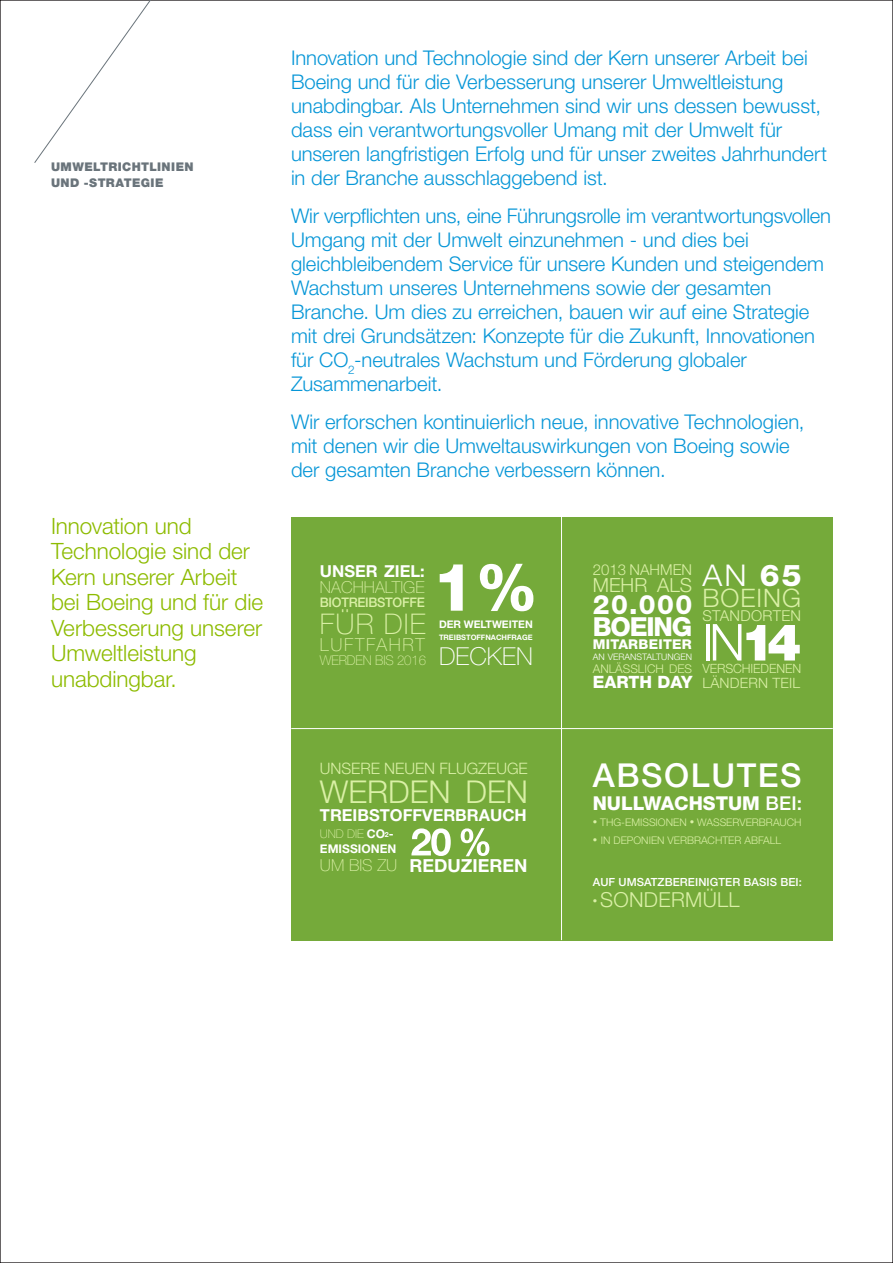
<style>
.page{position:relative;width:893px;height:1263px;background:#fff}
.page>*{position:absolute;margin:0;border:0;box-sizing:border-box;transform-origin:0 0}
.t1{font:300 51px "Helvetica Neue LT Std";color:#fff}
.t2{font:500 33px "Helvetica Neue LT Std";letter-spacing:.05em;color:#fff}
.t3{font:300 31.5px "Helvetica Neue LT Std";color:#daf0a6}
.t4{font:300 30px "Helvetica Neue LT Std";color:#fff;scale:1.05 1}
.t5{font:100 28.5px "Helvetica Neue LT Std";letter-spacing:.035em;color:#daf0a6}
.t6{font:800 26.7px "Helvetica Neue LT Std";color:#fff}
.t7{font:800 26.25px "Helvetica Neue LT Std";letter-spacing:-.045em;color:#fff}
.t8{font:300 25.5px "Helvetica Neue LT Std";letter-spacing:.04em;color:#daf0a6}
.t9{font:100 24.75px "Helvetica Neue LT Std";color:#fff}
.t10{font:300 22.5px/25.5px "Helvetica Neue LT Std";color:#8dbb00}
.t11{font:300 20.7px "Helvetica Neue LT Std";letter-spacing:.015em;color:#daf0a6}
.t12{font:300 20.25px/24px "Helvetica Neue LT Std";color:#0696d7}
.t13{font:300 19.5px "Helvetica Neue LT Std";color:#daf0a6}
.t14{font:800 19.2px "Helvetica Neue LT Std";color:#fff}
.t15{font:700 18px "Helvetica Neue LT Std";color:#fff}
.t16{font:100 18px "Helvetica Neue LT Std";letter-spacing:.09em;color:#daf0a6}
.t17{font:800 17.1px "Helvetica Neue LT Std";color:#fff}
.t18{font:100 16.5px/15.8px "Helvetica Neue LT Std";letter-spacing:.005em;color:#daf0a6}
.t19{font:700 16.5px "Helvetica Neue LT Std";color:#fff}
.t20{font:300 15.75px "Helvetica Neue LT Std";letter-spacing:-.005em;color:#daf0a6}
.t21{font:300 15px "Helvetica Neue LT Std";color:#daf0a6}
.t22{font:300 15px "Helvetica Neue LT Std";letter-spacing:.02em;color:#daf0a6}
.t23{font:300 14.25px "Helvetica Neue LT Std";letter-spacing:.015em;color:#daf0a6}
.t24{font:100 13.5px "Helvetica Neue LT Std";letter-spacing:-.01em;color:#daf0a6}
.t25{font:800 13.5px "Helvetica Neue LT Std";letter-spacing:.02em;color:#fff}
.t26{font:500 13.2px "Helvetica Neue LT Std";letter-spacing:-.02em;color:#daf0a6}
.t27{font:300 12.75px "Helvetica Neue LT Std";letter-spacing:-.005em;color:#daf0a6}
.body{font:900 12px/16.5px "Helvetica Neue LT Std";letter-spacing:.04em;color:#6a747b}
.t28{font:700 12px/15px "Helvetica Neue LT Std";letter-spacing:.005em;color:#fff}
.t29{font:300 12px "Helvetica Neue LT Std";color:#daf0a6}
.t30{font:500 11.25px "Helvetica Neue LT Std";letter-spacing:.01em;color:#fff}
.t31{font:300 10.5px "Helvetica Neue LT Std";color:#daf0a6}
.t32{font:700 10.5px "Helvetica Neue LT Std";color:#fff}
.t33{font:300 9px "Helvetica Neue LT Std";color:#fff}
.t34{font:700 7.5px "Helvetica Neue LT Std";color:#fff}
.s1{font-weight:700;color:#fff}
.s2{font-weight:800}
.s3{font-weight:900}
.s4{font-weight:100;color:#daf0a6}
.s5{font-size:7.05px}
.s6{font-weight:100;font-size:16.5px;color:#daf0a6}
.s7{font-weight:500}
.s8{font-size:9px}
</style>
<div class="page">
<svg style="left:34px;top:0;width:122px;height:163px"></svg>
<div style="left:291px;top:517px;width:542px;height:423px;background:#75aa3a"></div>
<hr style="left:291px;top:728px;width:542px;height:1px;background:#fff">
<hr style="left:561px;top:514px;width:1px;height:426px;background:#fff">
<svg style="left:440px;top:564px;width:23px;height:47px"></svg>
<svg style="left:480px;top:564px;width:53px;height:47px"></svg>
<svg style="left:411px;top:828px;width:40px;height:28px"></svg>
<svg style="left:461px;top:828px;width:28px;height:28px"></svg>
<p class="body" style="left:51px;top:158px;width:144px">UMWELTRICHTLINIEN<br>UND -STRATEGIE</p>
<p class="t10" style="left:51px;top:512px;width:214px">Innovation und<br>Technologie sind der<br>Kern unserer Arbeit bei Boeing und für die<br>Verbesserung unserer<br>Umweltleistung unabdingbar.</p>
<p class="t12" style="left:291px;top:46px;width:538px">Innovation und Technologie sind der Kern unserer Arbeit bei Boeing und für die Verbesserung unserer Umweltleistung unabdingbar. Als Unternehmen sind wir uns dessen bewusst, dass ein verantwortungsvoller Umang mit der Umwelt für unseren langfristigen Erfolg und für unser zweites Jahrhundert in der Branche ausschlaggebend ist.</p>
<p class="t12" style="left:291px;top:203px;width:542px">Wir verpflichten uns, eine Führungsrolle im verantwortungsvollen Umgang mit der Umwelt einzunehmen - und dies bei gleichbleibendem Service für unsere Kunden und steigendem Wachstum unseres Unternehmens sowie der gesamten Branche. Um dies zu erreichen, bauen wir auf eine Strategie mit drei Grundsätzen: Konzepte für die Zukunft, Innovationen für CO<sub>2</sub>-neutrales Wachstum und Förderung globaler Zusammenarbeit.</p>
<p class="t12" style="left:291px;top:409px;width:515px">Wir erforschen kontinuierlich neue, innovative Technologien, mit denen wir die Umweltauswirkungen von Boeing sowie der gesamten Branche verbessern können.</p>
<p class="t18" style="left:320px;top:563px;width:106px"><span class="s1">UNSER ZIEL:<br></span>NACHHALTIGE</p>
<p class="t26" style="left:320px;top:594px;width:106px">BIOTREIBSTOFFE</p>
<p class="t5" style="left:320px;top:607px;width:107px">FÜR DIE</p>
<p class="t16" style="left:320px;top:634px;width:106px">LUFTFAHRT</p>
<p class="t24" style="left:320px;top:653px;width:108px">WERDEN BIS 2016</p>
<p class="t32" style="left:439px;top:617px;width:95px">DER WELTWEITEN</p>
<p class="t34" style="left:439px;top:633px;width:95px">TREIBSTOFFNACHFRAGE</p>
<p class="t9" style="left:439px;top:642px;width:95px">DECKEN</p>
<p class="t21" style="left:593px;top:561px;width:101px">2013 NAHMEN</p>
<p class="t13" style="left:593px;top:573px;width:101px">MEHR ALS</p>
<p class="t6" style="left:593px;top:589px;width:101px">20.000</p>
<p class="t7" style="left:593px;top:611px;width:101px">BOEING</p>
<p class="t25" style="left:593px;top:636px;width:101px">MITARBEITER</p>
<p class="t33" style="left:593px;top:651px;width:101px">AN VERANSTALTUNGEN</p>
<p class="t29" style="left:593px;top:661px;width:101px">ANLÄSSLICH DES</p>
<p class="t17" style="left:593px;top:671px;width:101px">EARTH DAY</p>
<p class="t4" style="left:702px;top:557px;width:96px">AN <span class="s2">65</span></p>
<p class="t8" style="left:702px;top:583px;width:100px">BOEING</p>
<p class="t22" style="left:702px;top:606px;width:100px">STANDORTEN</p>
<p class="t1" style="left:702px;top:611px;width:100px">IN<span class="s3">14</span></p>
<p class="t23" style="left:702px;top:674px;width:99px">LÄNDERN TEIL</p>
<p class="t27" style="left:702px;top:661px;width:100px">VERSCHIEDENEN</p>
<p class="t20" style="left:320px;top:758px;width:209px">UNSERE NEUEN FLUGZEUGE</p>
<p class="t3" style="left:320px;top:772px;width:209px">WERDEN DEN</p>
<p class="t19" style="left:320px;top:805px;width:208px">TREIBSTOFFVERBRAUCH</p>
<p class="t28" style="left:320px;top:826px;width:78px"><span class="s4">UND DIE</span> CO<span class="s5">2</span>-<br>EMISSIONEN</p>
<p class="t15" style="left:320px;top:854px;width:209px"><span class="s6">UM BIS ZU</span> REDUZIEREN</p>
<p class="t2" style="left:593px;top:755px;width:210px">ABSOLUTES</p>
<p class="t14" style="left:593px;top:791px;width:211px">NULLWACHSTUM <span class="s7">BEI:</span></p>
<p class="t31" style="left:593px;top:816px;width:210px"><span class="s8">•</span> THG-EMISSIONEN <span class="s8">•</span> WASSERVERBRAUCH</p>
<p class="t31" style="left:593px;top:834px;width:190px"><span class="s8">•</span> IN DEPONIEN VERBRACHTER ABFALL</p>
<p class="t30" style="left:593px;top:875px;width:211px">AUF UMSATZBEREINIGTER BASIS BEI:</p>
<p class="t11" style="left:593px;top:887px;width:148px"><span class="s8">•</span> SONDERMÜLL</p>
</div>
